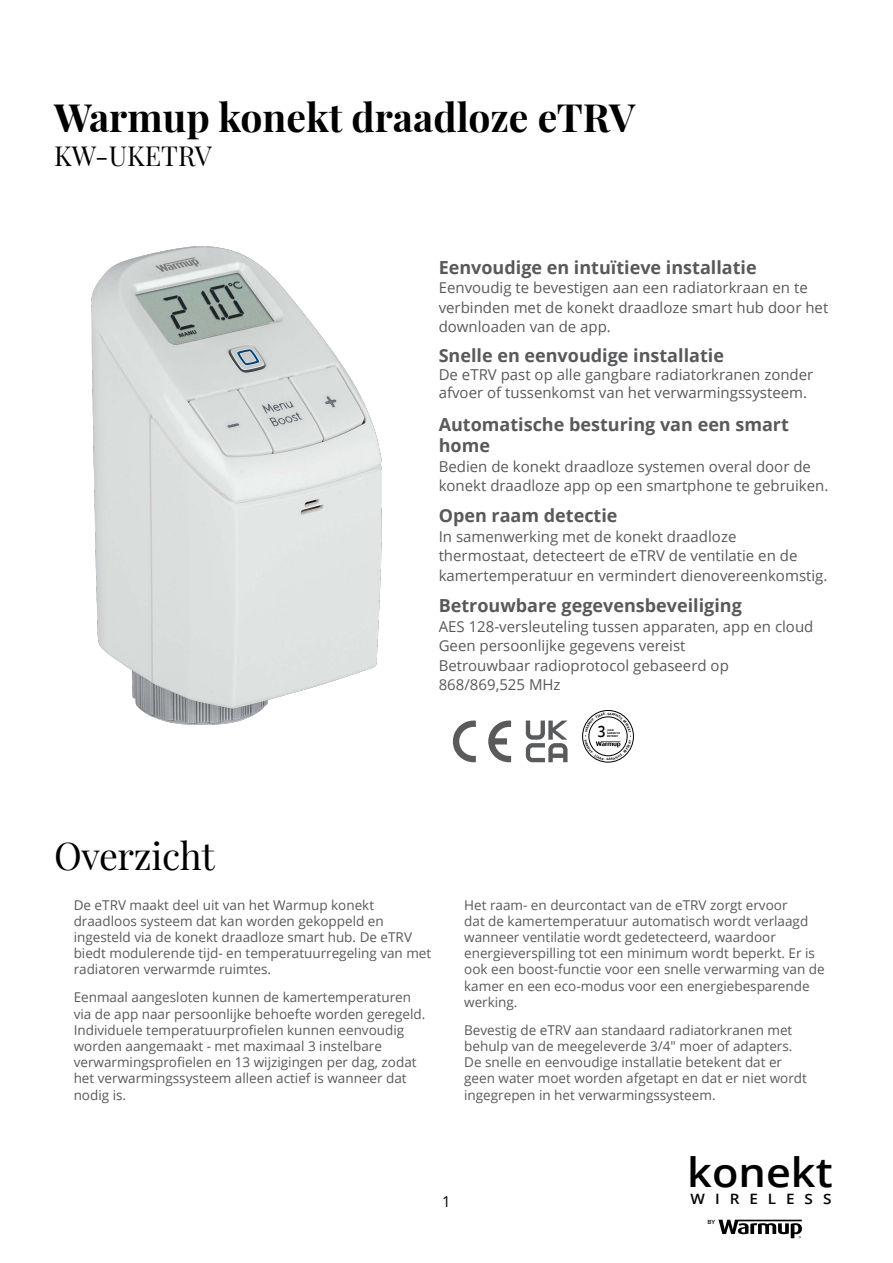
<style>
.page{position:relative;width:893px;height:1263px;background:#fff}
.page>*{position:absolute;margin:0;border:0;box-sizing:border-box;transform-origin:0 0}
.t1{font:600 40.35px "Open Sans";color:#000;scale:1.07 1}
.t2{font:700 39px "Playfair Display";color:#000}
.t3{font:37.5px "Playfair Display";letter-spacing:-.01em;color:#000}
.t4{font:27px "Playfair Display";color:#000}
.t5{font:700 18px/21.6px "Open Sans";color:#58595b}
.t6{font:600 15.6px "Open Sans";color:#000;scale:.86 1}
.t7{font:15px/19.5px "Open Sans";color:#58595b}
.t8{font:15px "Open Sans";color:#000}
.t9{font:600 14.25px "Open Sans";letter-spacing:.65em;color:#000;scale:1.07 1}
.t10{font:13.5px/16.2px "Open Sans";color:#58595b}
.t11{font:600 5.7px "Open Sans";color:#000;scale:1.07 1}
.t12{font:700 2.55px/3px "Open Sans";color:#000}
</style>
<div class="page">
<img style="left:92px;top:246px;width:290px;height:478px">
<svg style="left:453px;top:720px;width:23px;height:42px"></svg>
<svg style="left:488px;top:720px;width:23px;height:42px"></svg>
<svg style="left:526px;top:720px;width:42px;height:42px"></svg>
<div style="left:582px;top:710px;width:52px;height:52px;border:1px solid #000;border-radius:50%"></div>
<svg style="left:718px;top:1220px;width:84px;height:18px"></svg>
<svg style="left:584px;top:712px;width:47px;height:49px"></svg>
<h2 class="t2" style="left:54px;top:86px;width:583px">Warmup konekt draadloze eTRV</h2>
<h3 class="t4" style="left:54px;top:135px;width:159px">KW-UKETRV</h3>
<h3 class="t5" style="left:439px;top:256px;width:319px">Eenvoudige en intuïtieve installatie</h3>
<p class="t7" style="left:439px;top:278px;width:391px">Eenvoudig te bevestigen aan een radiatorkraan en te verbinden met de konekt draadloze smart hub door het downloaden van de app.</p>
<h3 class="t5" style="left:439px;top:344px;width:287px">Snelle en eenvoudige installatie</h3>
<p class="t7" style="left:439px;top:365px;width:376px;line-height:18px">De eTRV past op alle gangbare radiatorkranen zonder afvoer of tussenkomst van het verwarmingssysteem.</p>
<h3 class="t5" style="left:439px;top:413px;width:352px">Automatische besturing van een smart home</h3>
<p class="t7" style="left:439px;top:456px;width:391px">Bedien de konekt draadloze systemen overal door de konekt draadloze app op een smartphone te gebruiken.</p>
<h3 class="t5" style="left:439px;top:505px;width:180px">Open raam detectie</h3>
<p class="t7" style="left:439px;top:526px;width:390px">In samenwerking met de konekt draadloze thermostaat, detecteert de eTRV de ventilatie en de kamertemperatuur en vermindert dienovereenkomstig.</p>
<h3 class="t5" style="left:439px;top:594px;width:305px">Betrouwbare gegevensbeveiliging</h3>
<p class="t7" style="left:439px;top:616px;width:376px">AES 128-versleuteling tussen apparaten, app en cloud Geen persoonlijke gegevens vereist<br>Betrouwbaar radioprotocol gebaseerd op 868/869,525 MHz</p>
<p class="t6" style="left:598px;top:721px;width:10px">3</p>
<p class="t12" style="left:607px;top:728px;width:14px">JAAR<br>GARANTIE<br>BEPERKT</p>
<h3 class="t3" style="left:54px;top:826px;width:162px">Overzicht</h3>
<p class="t10" style="left:74px;top:896px;width:359px">De eTRV maakt deel uit van het Warmup konekt draadloos systeem dat kan worden gekoppeld en ingesteld via de konekt draadloze smart hub. De eTRV biedt modulerende tijd- en temperatuurregeling van met radiatoren verwarmde ruimtes.</p>
<p class="t10" style="left:74px;top:989px;width:353px">Eenmaal aangesloten kunnen de kamertemperaturen via de app naar persoonlijke behoefte worden geregeld.<br>Individuele temperatuurprofielen kunnen eenvoudig worden aangemaakt - met maximaal 3 instelbare verwarmingsprofielen en 13 wijzigingen per dag, zodat het verwarmingssysteem alleen actief is wanneer dat nodig is.</p>
<p class="t10" style="left:464px;top:896px;width:362px">Het raam- en deurcontact van de eTRV zorgt ervoor<br>dat de kamertemperatuur automatisch wordt verlaagd wanneer ventilatie wordt gedetecteerd, waardoor energieverspilling tot een minimum wordt beperkt. Er is ook een boost-functie voor een snelle verwarming van de kamer en een eco-modus voor een energiebesparende werking.</p>
<p class="t10" style="left:464px;top:1021px;width:344px">Bevestig de eTRV aan standaard radiatorkranen met behulp van de meegeleverde 3/4" moer of adapters.<br>De snelle en eenvoudige installatie betekent dat er geen water moet worden afgetapt en dat er niet wordt ingegrepen in het verwarmingssysteem.</p>
<p class="t8" style="left:442px;top:1191px;width:10px">1</p>
<h1 class="t1" style="left:687px;top:1145px;width:137px">konekt</h1>
<p class="t9" style="left:691px;top:1189px;width:133px">WIRELESS</p>
<p class="t11" style="left:708px;top:1218px;width:9px">BY</p>
</div>
